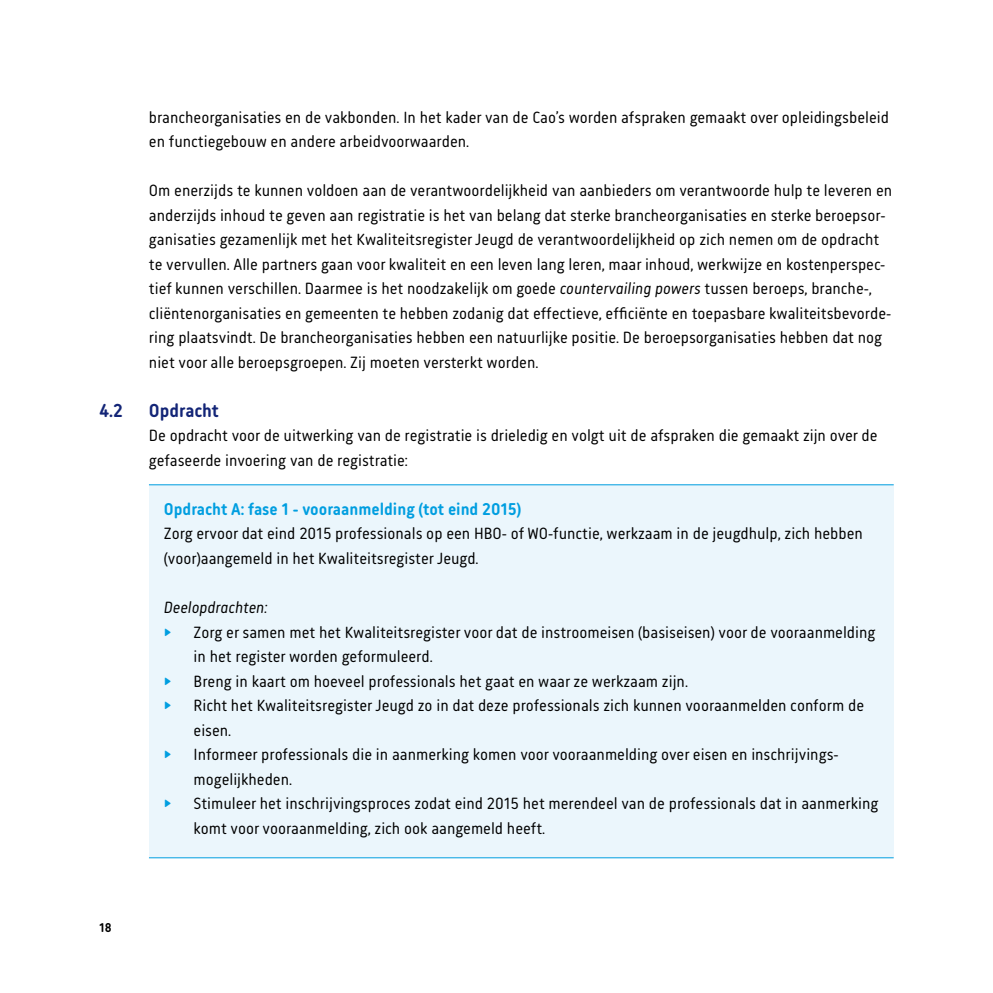
<style>
.page{position:relative;width:993px;height:993px;background:#fff}
.page>*{position:absolute;margin:0;border:0;box-sizing:border-box;transform-origin:0 0}
.t1{font:700 19.25px "Korb";color:#132577}
.t2{font:700 17.5px "Korb";color:#009ee0}
.t3{font:16.62px/24.5px "Korb";color:#000}
.t4{font:italic 16.62px "Korb";color:#000}
.t5{font:700 13.12px "Korb";color:#000}
.s1{font-style:italic}
.s2{font-size:19.25px;color:#009ee0}
</style>
<div class="page">
<div style="left:149px;top:484px;width:744px;height:374px;background:#ebf6fc"></div>
<hr style="left:149px;top:857px;width:744px;height:1px;background:#009ee0">
<hr style="left:149px;top:484px;width:744px;height:1px;background:#009ee0">
<p class="t3" style="left:149px;top:104px;width:741px">brancheorganisaties en de vakbonden. In het kader van de Cao’s worden afspraken gemaakt over opleidingsbeleid en functiegebouw en andere arbeidvoorwaarden.</p>
<p class="t3" style="left:149px;top:178px;width:744px">Om enerzijds te kunnen voldoen aan de verantwoordelijkheid van aanbieders om verantwoorde hulp te leveren en anderzijds inhoud te geven aan registratie is het van belang dat sterke brancheorganisaties en sterke beroepsor&shy;ganisaties gezamenlijk met het Kwaliteitsregister Jeugd de verantwoordelijkheid op zich nemen om de opdracht te vervullen. Alle partners gaan voor kwaliteit en een leven lang leren, maar inhoud, werkwijze en kostenperspec&shy;tief kunnen verschillen. Daarmee is het noodzakelijk om goede <span class="s1">countervailing powers</span> tussen beroeps, branche-, cliëntenorganisaties en gemeenten te hebben zodanig dat effectieve, efficiënte en toepasbare kwaliteitsbevorde&shy;ring plaatsvindt. De brancheorganisaties hebben een natuurlijke positie. De beroepsorganisaties hebben dat nog niet voor alle beroepsgroepen. Zij moeten versterkt worden.</p>
<p class="t1" style="left:99px;top:399px;width:25px">4.2</p>
<p class="t1" style="left:149px;top:399px;width:71px">Opdracht</p>
<p class="t3" style="left:149px;top:423px;width:729px">De opdracht voor de uitwerking van de registratie is drieledig en volgt uit de afspraken die gemaakt zijn over de gefaseerde invoering van de registratie:</p>
<p class="t2" style="left:164px;top:499px;width:359px">Opdracht A: fase 1 - vooraanmelding (tot eind 2015)</p>
<p class="t3" style="left:164px;top:521px;width:700px">Zorg ervoor dat eind 2015 professionals op een HBO- of WO-functie, werkzaam in de jeugdhulp, zich hebben (voor)aangemeld in het Kwaliteitsregister Jeugd.</p>
<p class="t4" style="left:164px;top:597px;width:105px">Deelopdrachten:</p>
<p class="t3" style="left:164px;top:619px;width:713px"><span class="s2">►</span> Zorg er samen met het Kwaliteitsregister voor dat de instroomeisen (basiseisen) voor de vooraanmelding</p>
<p class="t3" style="left:193px;top:643px;width:240px">in het register worden geformuleerd.</p>
<p class="t3" style="left:164px;top:668px;width:525px"><span class="s2">►</span> Breng in kaart om hoeveel professionals het gaat en waar ze werkzaam zijn.</p>
<p class="t3" style="left:164px;top:692px;width:701px"><span class="s2">►</span> Richt het Kwaliteitsregister Jeugd zo in dat deze professionals zich kunnen vooraanmelden conform de</p>
<p class="t3" style="left:193px;top:717px;width:39px">eisen.</p>
<p class="t3" style="left:164px;top:741px;width:675px"><span class="s2">►</span> Informeer professionals die in aanmerking komen voor vooraanmelding over eisen en inschrijvings-</p>
<p class="t3" style="left:193px;top:766px;width:100px">mogelijkheden.</p>
<p class="t3" style="left:164px;top:790px;width:716px"><span class="s2">►</span> Stimuleer het inschrijvingsproces zodat eind 2015 het merendeel van de professionals dat in aanmerking</p>
<p class="t3" style="left:193px;top:815px;width:353px">komt voor vooraanmelding, zich ook aangemeld heeft.</p>
<p class="t5" style="left:99px;top:919px;width:14px">18</p>
</div>
